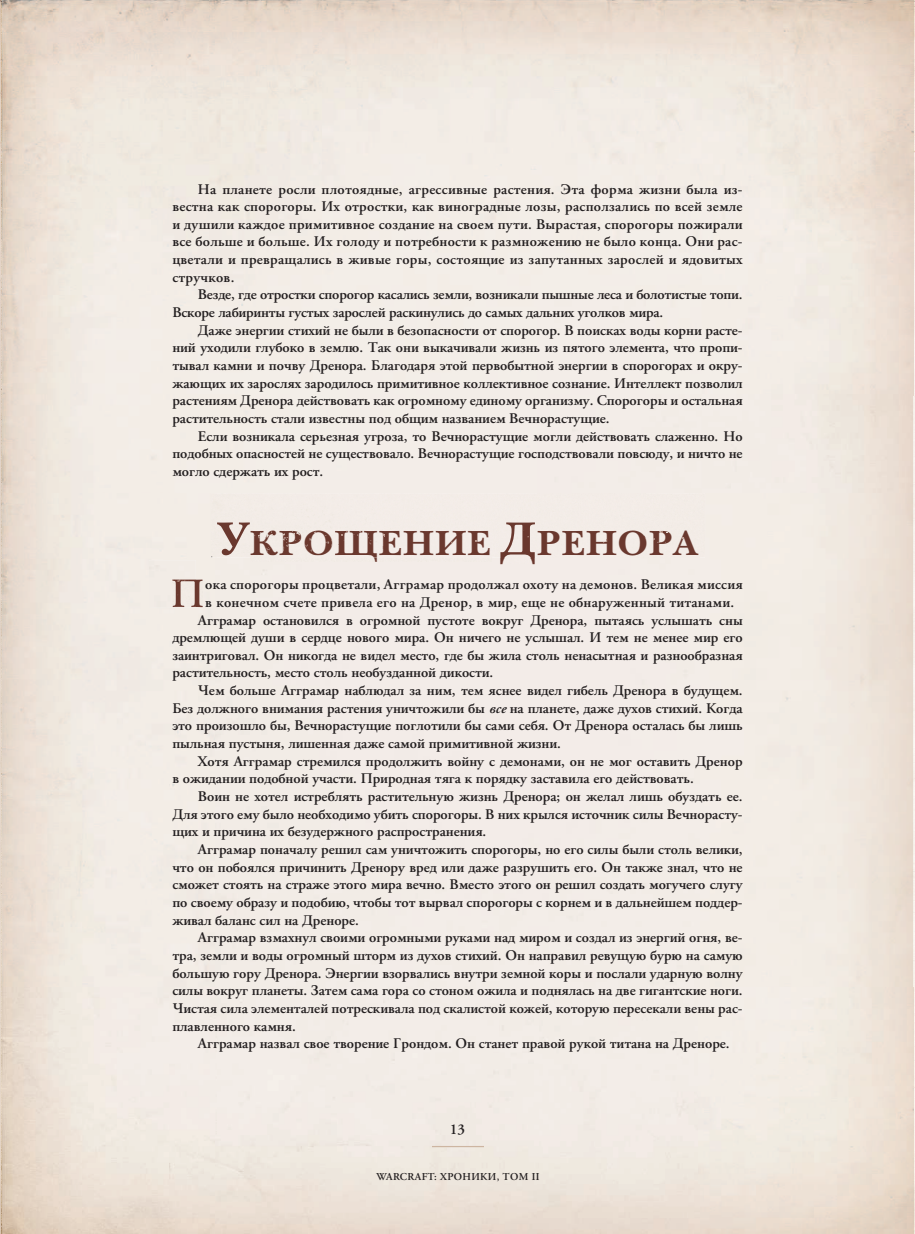
<style>
.page{position:relative;width:915px;height:1234px;background:#fff}
.page>*{position:absolute;margin:0;border:0;box-sizing:border-box;transform-origin:0 0}
.t1{font:600 41.25px "APC Garamond";color:#6a382e}
.t2{font:700 36px "New Baskerville ITC";letter-spacing:.01em;color:#6a382e}
.t3{font:600 15px "APC Garamond";color:#231f20}
.t4{font:600 14.7px/17.7px "APC Garamond";color:#231f20;text-align:justify}
.t5{font:600 14.7px "APC Garamond";letter-spacing:.02em;color:#231f20}
.t6{font:600 10.5px "APC Garamond";letter-spacing:.03em;color:#231f20}
.s1{font-style:italic}
</style>
<div class="page">
<img style="left:912px;top:0;width:2px;height:1233px">
<img style="left:216px;top:557px;width:321px;height:676px">
<img style="left:250px;top:557px;width:241px;height:4px">
<img style="left:500px;top:557px;width:34px;height:6px">
<img style="left:0;top:0;width:2px;height:1233px">
<svg style="left:2px;top:0;width:1px;height:1234px"></svg>
<img style="left:432px;top:1139px;width:51px;height:7px">
<div style="left:211px;top:493px;width:493px;height:64px;background:#f3ece7"></div>
<img style="left:217px;top:522px;width:33px;height:33px">
<img style="left:500px;top:522px;width:34px;height:35px">
<div style="left:537px;top:530px;width:161px;height:25px;background:#f3ece7"></div>
<div style="left:149px;top:560px;width:47px;height:47px;background:#f2ece6"></div>
<img style="left:172px;top:579px;width:24px;height:28px">
<p class="t4" style="left:172px;top:180px;width:571px;text-indent:26px">На планете росли плотоядные, агрессивные растения. Эта форма жизни была из&shy;вестна как спорогоры. Их отростки, как виноградные лозы, расползались по всей земле и душили каждое примитивное создание на своем пути. Вырастая, спорогоры пожирали все больше и больше. Их голоду и потребности к размножению не было конца. Они рас&shy;цветали и превращались в живые горы, состоящие из запутанных зарослей и ядовитых стручков.</p>
<p class="t4" style="left:172px;top:286px;width:571px;text-indent:26px">Везде, где отростки спорогор касались земли, возникали пышные леса и болотистые топи.<br>Вскоре лабиринты густых зарослей раскинулись до самых дальних уголков мира.</p>
<p class="t4" style="left:172px;top:321px;width:571px;text-indent:26px">Даже энергии стихий не были в безопасности от спорогор. В поисках воды корни расте&shy;ний уходили глубоко в землю. Так они выкачивали жизнь из пятого элемента, что пропи&shy;тывал камни и почву Дренора. Благодаря этой первобытной энергии в спорогорах и окру&shy;жающих их зарослях зародилось примитивное коллективное сознание. Интеллект позволил растениям Дренора действовать как огромному единому организму. Спорогоры и остальная растительность стали известны под общим названием Вечнорастущие.</p>
<p class="t4" style="left:172px;top:427px;width:571px;text-indent:26px">Если возникала серьезная угроза, то Вечнорастущие могли действовать слаженно. Но подобных опасностей не существовало. Вечнорастущие господствовали повсюду, и ничто не могло сдержать их рост.</p>
<h2 class="t2" style="left:249px;top:522px;width:243px">КРОЩЕНИЕ</h2>
<h2 class="t2" style="left:536px;top:522px;width:162px">РЕНОРА</h2>
<h1 class="t1" style="left:171px;top:570px;width:35px">П</h1>
<p class="t5" style="left:205px;top:576px;width:538px">ока спорогоры процветали, Агграмар продолжал охоту на демонов. Великая миссия</p>
<p class="t5" style="left:205px;top:593px;width:530px">в конечном счете привела его на Дренор, в мир, еще не обнаруженный титанами.</p>
<p class="t4" style="left:198px;top:611px;width:546px">Агграмар остановился в огромной пустоте вокруг Дренора, пытаясь услышать сны</p>
<p class="t4" style="left:172px;top:628px;width:571px">дремлющей души в сердце нового мира. Он ничего не услышал. И тем не менее мир его</p>
<p class="t4" style="left:172px;top:646px;width:571px">заинтриговал. Он никогда не видел место, где бы жила столь ненасытная и разнообразная</p>
<p class="t4" style="left:172px;top:664px;width:322px">растительность, место столь необузданной дикости.</p>
<p class="t4" style="left:198px;top:681px;width:546px">Чем больше Агграмар наблюдал за ним, тем яснее видел гибель Дренора в будущем.</p>
<p class="t4" style="left:172px;top:699px;width:571px">Без должного внимания растения уничтожили бы <span class="s1">все</span> на планете, даже духов стихий. Когда</p>
<p class="t4" style="left:172px;top:716px;width:571px">это произошло бы, Вечнорастущие поглотили бы сами себя. От Дренора осталась бы лишь</p>
<p class="t4" style="left:172px;top:734px;width:390px">пыльная пустыня, лишенная даже самой примитивной жизни.</p>
<p class="t4" style="left:198px;top:752px;width:546px">Хотя Агграмар стремился продолжить войну с демонами, он не мог оставить Дренор</p>
<p class="t4" style="left:172px;top:769px;width:522px">в ожидании подобной участи. Природная тяга к порядку заставила его действовать.</p>
<p class="t4" style="left:198px;top:787px;width:546px">Воин не хотел истреблять растительную жизнь Дренора; он желал лишь обуздать ее.</p>
<p class="t4" style="left:172px;top:805px;width:571px">Для этого ему было необходимо убить спорогоры. В них крылся источник силы Вечнорасту-</p>
<p class="t4" style="left:172px;top:822px;width:315px">щих и причина их безудержного распространения.</p>
<p class="t4" style="left:198px;top:840px;width:546px">Агграмар поначалу решил сам уничтожить спорогоры, но его силы были столь велики,</p>
<p class="t4" style="left:172px;top:858px;width:571px">что он побоялся причинить Дренору вред или даже разрушить его. Он также знал, что не</p>
<p class="t4" style="left:172px;top:875px;width:571px">сможет стоять на страже этого мира вечно. Вместо этого он решил создать могучего слугу</p>
<p class="t4" style="left:172px;top:893px;width:571px">по своему образу и подобию, чтобы тот вырвал спорогоры с корнем и в дальнейшем поддер-</p>
<p class="t4" style="left:172px;top:910px;width:188px">живал баланс сил на Дреноре.</p>
<p class="t4" style="left:198px;top:928px;width:546px">Агграмар взмахнул своими огромными руками над миром и создал из энергий огня, ве-</p>
<p class="t4" style="left:172px;top:946px;width:571px">тра, земли и воды огромный шторм из духов стихий. Он направил ревущую бурю на самую</p>
<p class="t4" style="left:172px;top:963px;width:571px">большую гору Дренора. Энергии взорвались внутри земной коры и послали ударную волну</p>
<p class="t4" style="left:172px;top:981px;width:571px">силы вокруг планеты. Затем сама гора со стоном ожила и поднялась на две гигантские ноги.</p>
<p class="t4" style="left:172px;top:999px;width:571px">Чистая сила элементалей потрескивала под скалистой кожей, которую пересекали вены рас-</p>
<p class="t4" style="left:172px;top:1016px;width:125px">плавленного камня.</p>
<p class="t4" style="left:198px;top:1034px;width:533px">Агграмар назвал свое творение Грондом. Он станет правой рукой титана на Дреноре.</p>
<p class="t3" style="left:449px;top:1119px;width:17px">13</p>
<p class="t6" style="left:376px;top:1169px;width:164px">WARCRAFT: ХРОНИКИ, ТОМ II</p>
</div>
